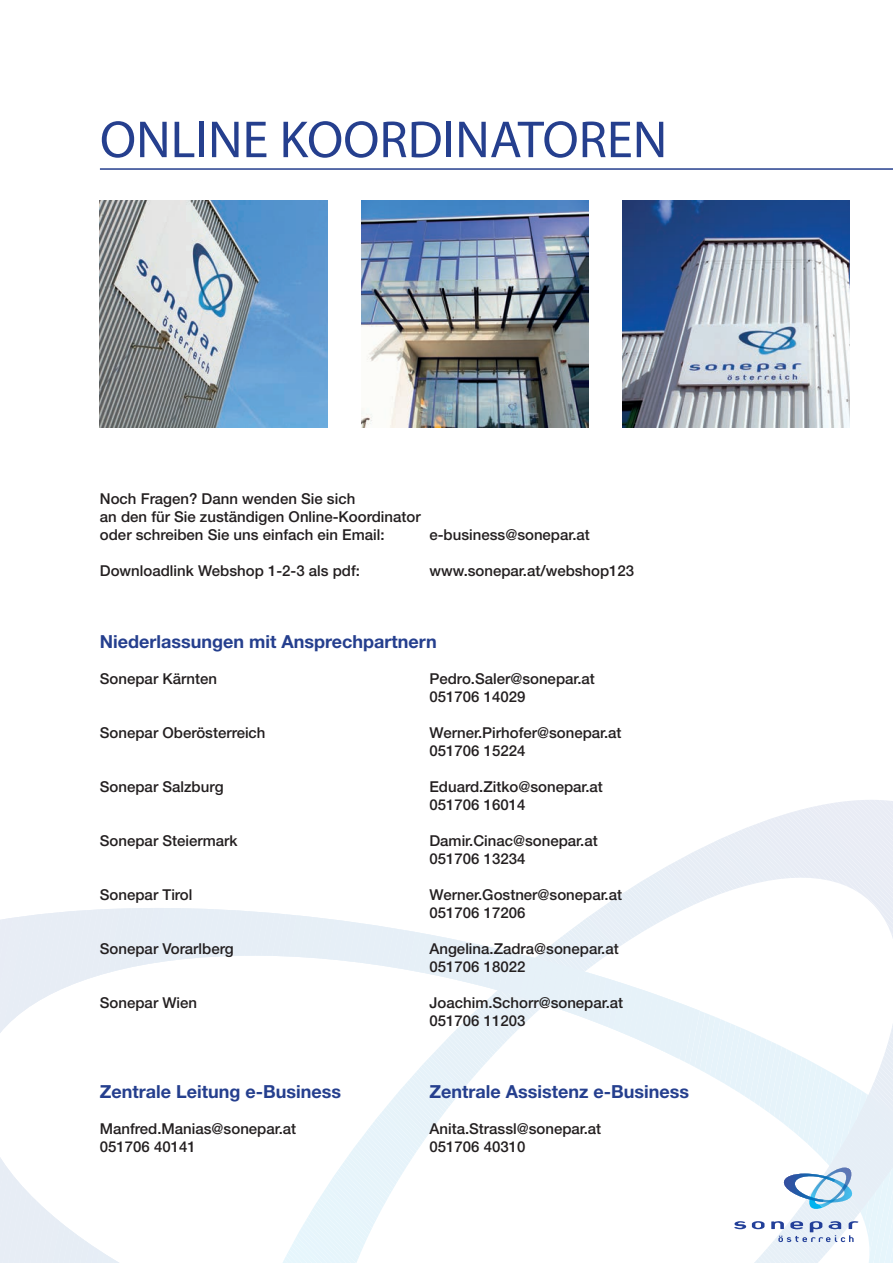
<style>
.page{position:relative;width:893px;height:1263px;background:#fff}
.page>*{position:absolute;margin:0;border:0;box-sizing:border-box;transform-origin:0 0}
.t1{font:52.5px "Myriad Pro";color:#253f8e}
.t2{font:700 18px "Helvetica Neue";color:#253f8e}
.t3{font:500 15px/18px "Helvetica Neue LT Std";color:#231f20}
</style>
<div class="page">
<img style="left:623px;top:201px;width:227px;height:227px">
<img style="left:100px;top:201px;width:227px;height:227px">
<img style="left:361px;top:201px;width:227px;height:227px">
<svg style="left:0;top:800px;width:893px;height:463px"></svg>
<hr style="left:100px;top:168px;width:793px;height:2px;background:#253f8e">
<h1 class="t1" style="left:100px;top:107px;width:569px">ONLINE KOORDINATOREN</h1>
<p class="t3" style="left:100px;top:490px;width:322px">Noch Fragen? Dann wenden Sie sich<br>an den für Sie zuständigen Online-Koordinator oder schreiben Sie uns einfach ein Email:</p>
<p class="t3" style="left:429px;top:526px;width:162px">e-business@sonepar.at</p>
<p class="t3" style="left:100px;top:562px;width:262px">Downloadlink Webshop 1-2-3 als pdf:</p>
<p class="t3" style="left:429px;top:562px;width:206px">www.sonepar.at/webshop123</p>
<p class="t2" style="left:100px;top:630px;width:338px">Niederlassungen mit Ansprechpartnern</p>
<p class="t3" style="left:100px;top:670px;width:119px">Sonepar Kärnten</p>
<p class="t3" style="left:429px;top:670px;width:167px">Pedro.Saler@sonepar.at<br>051706 14029</p>
<p class="t3" style="left:100px;top:724px;width:167px">Sonepar Oberösterreich</p>
<p class="t3" style="left:429px;top:724px;width:194px">Werner.Pirhofer@sonepar.at<br>051706 15224</p>
<p class="t3" style="left:100px;top:778px;width:125px">Sonepar Salzburg</p>
<p class="t3" style="left:429px;top:778px;width:175px">Eduard.Zitko@sonepar.at<br>051706 16014</p>
<p class="t3" style="left:100px;top:832px;width:139px">Sonepar Steiermark</p>
<p class="t3" style="left:429px;top:832px;width:170px">Damir.Cinac@sonepar.at<br>051706 13234</p>
<p class="t3" style="left:100px;top:886px;width:94px">Sonepar Tirol</p>
<p class="t3" style="left:429px;top:886px;width:194px">Werner.Gostner@sonepar.at<br>051706 17206</p>
<p class="t3" style="left:100px;top:940px;width:135px">Sonepar Vorarlberg</p>
<p class="t3" style="left:429px;top:940px;width:191px">Angelina.Zadra@sonepar.at<br>051706 18022</p>
<p class="t3" style="left:100px;top:994px;width:99px">Sonepar Wien</p>
<p class="t3" style="left:429px;top:994px;width:195px">Joachim.Schorr@sonepar.at<br>051706 11203</p>
<p class="t2" style="left:100px;top:1080px;width:243px">Zentrale Leitung e-Business</p>
<p class="t2" style="left:429px;top:1080px;width:261px">Zentrale Assistenz e-Business</p>
<p class="t3" style="left:100px;top:1120px;width:198px">Manfred.Manias@sonepar.at</p>
<p class="t3" style="left:429px;top:1120px;width:173px">Anita.Strassl@sonepar.at</p>
<p class="t3" style="left:100px;top:1138px;width:97px">051706 40141</p>
<p class="t3" style="left:429px;top:1138px;width:97px">051706 40310</p>
</div>
